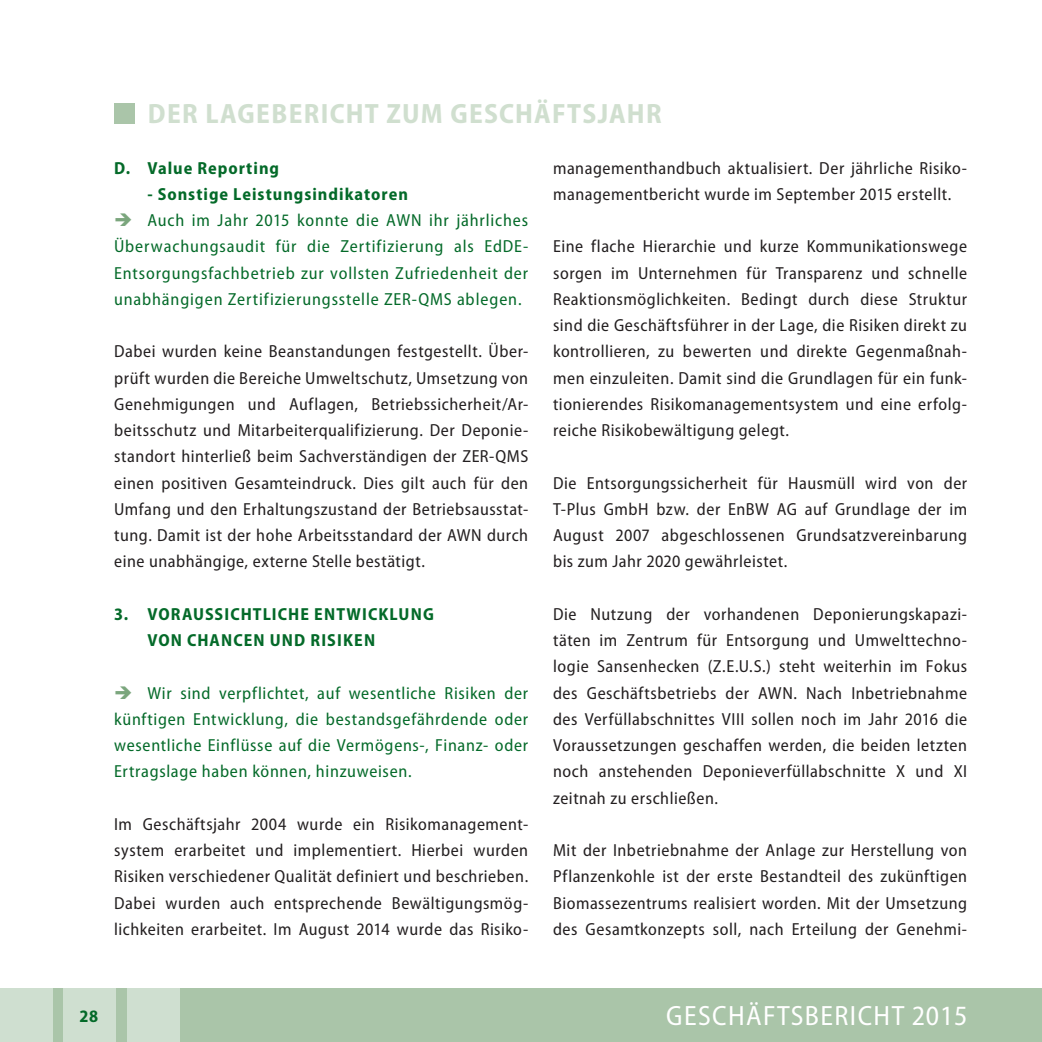
<style>
.page{position:relative;width:1042px;height:1042px;background:#fff}
.page>*{position:absolute;margin:0;border:0;box-sizing:border-box;transform-origin:0 0}
.t1{font:700 semi-condensed 28px "Myriad Pro";letter-spacing:.045em;color:#d0dfcf}
.t2{font:semi-condensed 28px "Myriad Pro";letter-spacing:.05em;color:#fff}
.t3{font:semi-condensed 17.5px/26.2px "Myriad Pro";letter-spacing:.03em;color:#231f20;text-align:justify}
.t4{font:semi-condensed 17.5px/26.2px "Myriad Pro";letter-spacing:.045em;color:#046a29;text-align:justify}
.t5{font:700 semi-condensed 17.5px/26.2px "Myriad Pro";letter-spacing:.06em;color:#046a29}
.s1{color:#7ba67d}
</style>
<div class="page">
<div style="left:0;top:988px;width:1042px;height:54px;background:#aac5a9"></div>
<div style="left:63px;top:988px;width:53px;height:54px;background:#cfdfd0"></div>
<div style="left:127px;top:988px;width:52px;height:54px;background:#cfdfd0"></div>
<div style="left:0;top:988px;width:52px;height:54px;background:#cfdfd0"></div>
<div style="left:114px;top:103px;width:21px;height:20px;background:#aac5a9"></div>
<h1 class="t1" style="left:148px;top:98px;width:515px">DER LAGEBERICHT ZUM GESCHÄFTSJAHR</h1>
<p class="t5" style="left:114px;top:155px;width:166px">D. Value Reporting</p>
<p class="t5" style="left:147px;top:181px;width:262px">- Sonstige Leistungsindikatoren</p>
<p class="t4" style="left:114px;top:207px;width:416px"><span class="s1">➔</span> Auch im Jahr 2015 konnte die AWN ihr jährliches Überwachungsaudit für die Zertifizierung als EdDE-Entsorgungsfachbetrieb zur vollsten Zufriedenheit der unabhängigen Zertifizierungsstelle ZER-QMS ablegen.</p>
<p class="t3" style="left:114px;top:339px;width:416px">Dabei wurden keine Beanstandungen festgestellt. Über&shy;prüft wurden die Bereiche Umweltschutz, Umsetzung von Genehmigungen und Auflagen, Betriebssicherheit/Ar&shy;beitsschutz und Mitarbeiterqualifizierung. Der Deponie&shy;standort hinterließ beim Sachverständigen der ZER-QMS einen positiven Gesamteindruck. Dies gilt auch für den Umfang und den Erhaltungszustand der Betriebsausstat&shy;tung. Damit ist der hohe Arbeitsstandard der AWN durch eine unabhängige, externe Stelle bestätigt.</p>
<p class="t5" style="left:147px;top:601px;width:288px;text-indent:-33px">3. VORAUSSICHTLICHE ENTWICKLUNG<br>VON CHANCEN UND RISIKEN</p>
<p class="t4" style="left:114px;top:680px;width:416px"><span class="s1">➔</span> Wir sind verpflichtet, auf wesentliche Risiken der künftigen Entwicklung, die bestands gefährdende oder wesentliche Einflüsse auf die Vermögens-, Finanz- oder Ertragslage haben können, hinzuweisen.</p>
<p class="t3" style="left:114px;top:811px;width:416px">Im Geschäftsjahr 2004 wurde ein Risikomanagement&shy;system erarbeitet und implemen tiert. Hierbei wurden Risiken verschiedener Qualität definiert und beschrieben.<br>Dabei wurden auch entsprechende Bewältigungsmög&shy;lichkeiten erarbeitet. Im August 2014 wurde das Risiko-</p>
<p class="t3" style="left:553px;top:155px;width:416px">managementhandbuch aktualisiert. Der jährliche Risiko&shy;managementbericht wurde im September 2015 erstellt.</p>
<p class="t3" style="left:553px;top:234px;width:416px">Eine flache Hierarchie und kurze Kommunikationswege sorgen im Unternehmen für Transparenz und schnelle Reaktionsmöglichkeiten. Bedingt durch diese Struktur sind die Geschäftsführer in der Lage, die Risiken direkt zu kontrollieren, zu bewerten und direkte Gegenmaßnah&shy;men einzuleiten. Damit sind die Grundlagen für ein funk&shy;tionierendes Risikomanagementsystem und eine erfolg&shy;reiche Risikobewältigung gelegt.</p>
<p class="t3" style="left:553px;top:470px;width:416px">Die Entsorgungssicherheit für Hausmüll wird von der T-Plus GmbH bzw. der EnBW AG auf Grundlage der im August 2007 abgeschlossenen Grundsatzvereinbarung bis zum Jahr 2020 gewährleistet.</p>
<p class="t3" style="left:553px;top:601px;width:416px">Die Nutzung der vorhandenen Deponierungskapazi&shy;täten im Zentrum für Entsorgung und Umwelttechno&shy;logie Sansenhecken (Z.E.U.S.) steht weiterhin im Fokus des Geschäftsbetriebs der AWN. Nach Inbetriebnahme des Verfüllabschnittes VIII sollen noch im Jahr 2016 die Voraussetzungen geschaffen werden, die beiden letzten noch anstehenden Deponieverfüllabschnitte X und XI zeitnah zu erschließen.</p>
<p class="t3" style="left:553px;top:837px;width:416px">Mit der Inbetriebnahme der Anlage zur Herstellung von Pflanzenkohle ist der erste Bestandteil des zukünftigen Biomassezentrums realisiert worden. Mit der Umsetzung des Gesamtkonzepts soll, nach Erteilung der Genehmi-</p>
<p class="t5" style="left:80px;top:1003px;width:20px">28</p>
<h1 class="t2" style="left:666px;top:1000px;width:303px">GESCHÄFTSBERICHT 2015</h1>
</div>
